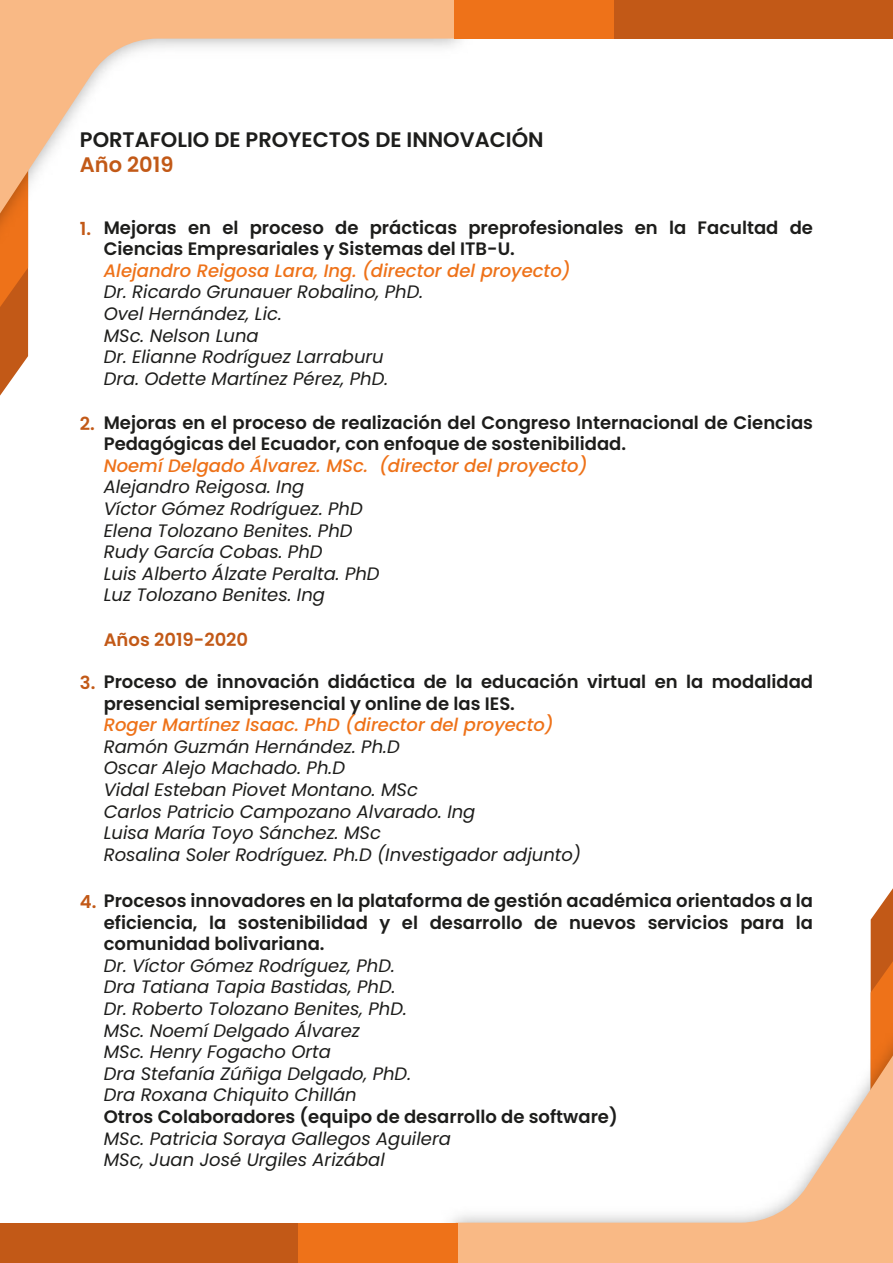
<style>
.page{position:relative;width:893px;height:1263px;background:#fff}
.page>*{position:absolute;margin:0;border:0;box-sizing:border-box;transform-origin:0 0}
.t1{font:600 21px "Poppins";color:#1d1d1b}
.t2{font:600 21px "Poppins";color:#c25917}
.t3{font:italic 18px/21.6px "Poppins";color:#1d1d1b}
.t4{font:600 18px/21.6px "Poppins";color:#1d1d1b}
.t5{font:italic 500 18px "Poppins";color:#ee7219}
.t6{font:600 18px "Poppins";color:#c25917}
.s1{color:#c25917}
</style>
<div class="page">
<svg style="left:0;top:304px;width:28px;height:92px"></svg>
<img style="left:0;top:39px;width:461px;height:265px">
<svg style="left:0;top:0;width:456px;height:282px"></svg>
<div style="left:454px;top:0;width:439px;height:39px;background:#ee7219"></div>
<div style="left:614px;top:0;width:279px;height:39px;background:#c25917"></div>
<svg style="left:871px;top:888px;width:22px;height:68px"></svg>
<svg style="left:456px;top:978px;width:437px;height:285px"></svg>
<div style="left:6px;top:1224px;width:452px;height:39px;background:#ee7219"></div>
<div style="left:0;top:1224px;width:298px;height:39px;background:#c25917"></div>
<p class="t1" style="left:80px;top:128px;width:465px">PORTAFOLIO DE PROYECTOS DE INNOVACIÓN</p>
<p class="t2" style="left:80px;top:153px;width:95px">Año 2019</p>
<p class="t4" style="left:104px;top:217px;width:711px;text-indent:-24px"><span class="s1">1.</span> Mejoras en el proceso de prácticas preprofesionales en la Facultad de<br>Ciencias Empresariales y Sistemas del ITB-U.</p>
<p class="t5" style="left:104px;top:260px;width:468px">Alejandro Reigosa Lara, Ing. (director del proyecto)</p>
<p class="t3" style="left:104px;top:281px;width:321px">Dr. Ricardo Grunauer Robalino, PhD.<br>Ovel Hernández, Lic.<br>MSc. Nelson Luna<br>Dr. Elianne Rodríguez Larraburu<br>Dra. Odette Martínez Pérez, PhD.</p>
<p class="t4" style="left:104px;top:412px;width:711px;text-indent:-24px"><span class="s1">2.</span> Mejoras en el proceso de realización del Congreso Internacional de Ciencias<br>Pedagógicas del Ecuador, con enfoque de sostenibilidad.</p>
<p class="t5" style="left:104px;top:455px;width:485px">Noemí Delgado Álvarez. MSc. (director del proyecto)</p>
<p class="t3" style="left:104px;top:476px;width:277px">Alejandro Reigosa. Ing<br>Víctor Gómez Rodríguez. PhD<br>Elena Tolozano Benites. PhD<br>Rudy García Cobas. PhD<br>Luis Alberto Álzate Peralta. PhD<br>Luz Tolozano Benites. Ing</p>
<p class="t6" style="left:104px;top:629px;width:146px">Años 2019-2020</p>
<p class="t4" style="left:104px;top:671px;width:711px;text-indent:-24px"><span class="s1">3.</span> Proceso de innovación didáctica de la educación virtual en la modalidad presencial semipresencial y online de las IES.</p>
<p class="t5" style="left:104px;top:714px;width:452px">Roger Martínez Isaac. PhD (director del proyecto)</p>
<p class="t3" style="left:104px;top:736px;width:479px">Ramón Guzmán Hernández. Ph.D<br>Oscar Alejo Machado. Ph.D<br>Vidal Esteban Piovet Montano. MSc<br>Carlos Patricio Campozano Alvarado. Ing<br>Luisa María Toyo Sánchez. MSc<br>Rosalina Soler Rodríguez. Ph.D (Investigador adjunto)</p>
<p class="t4" style="left:104px;top:890px;width:711px;text-align:justify;text-indent:-24px"><span class="s1">4.</span> Procesos innovadores en la plataforma de gestión académica orientados a la eficiencia, la sostenibilidad y el desarrollo de nuevos servicios para la comunidad bolivariana.</p>
<p class="t3" style="left:104px;top:955px;width:309px">Dr. Víctor Gómez Rodríguez, PhD.<br>Dra Tatiana Tapia Bastidas, PhD.<br>Dr. Roberto Tolozano Benites, PhD.<br>MSc. Noemí Delgado Álvarez<br>MSc. Henry Fogacho Orta<br>Dra Stefanía Zúñiga Delgado, PhD.<br>Dra Roxana Chiquito Chillán</p>
<p class="t4" style="left:104px;top:1106px;width:516px">Otros Colaboradores (equipo de desarrollo de software)</p>
<p class="t3" style="left:104px;top:1127px;width:349px">MSc. Patricia Soraya Gallegos Aguilera<br>MSc, Juan José Urgiles Arizábal</p>
</div>
